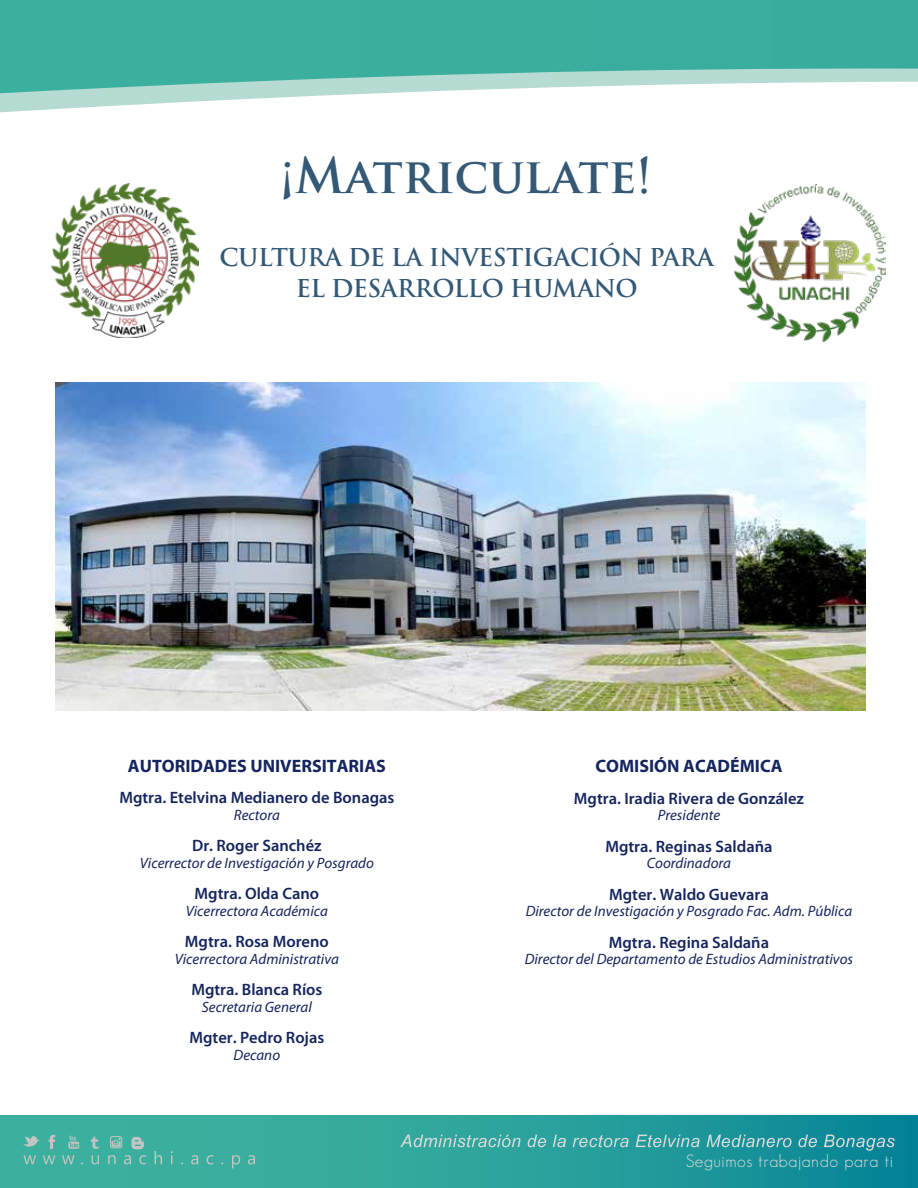
<style>
.page{position:relative;width:918px;height:1188px;background:#fff}
.page>*{position:absolute;margin:0;border:0;box-sizing:border-box;transform-origin:0 0}
.t1{font:700 48px "Trajan Pro";color:#335977}
.t2{font:700 24px/31.5px "Trajan Pro";letter-spacing:-.02em;color:#335977;text-align:center}
.t3{font:700 18px "Myriad Pro";color:#15255f}
.t4{font:17.55px "Sans Serif FLF";letter-spacing:.03em;color:#dadada}
.t5{font:600 16.5px "Myriad Pro";color:#15255f}
.t6{font:italic 15px "Myriad Pro";color:#15255f}
</style>
<div class="page">
<div style="left:0;top:1115px;width:918px;height:73px;background:linear-gradient(to right,#47b9a0,#0e8a98)"></div>
<img style="left:734px;top:185px;width:152px;height:156px">
<img style="left:51px;top:183px;width:147px;height:154px">
<svg style="left:400px;top:1135px;width:120px;height:12px"></svg>
<svg style="left:528px;top:1135px;width:18px;height:12px"></svg>
<svg style="left:553px;top:1135px;width:13px;height:12px"></svg>
<svg style="left:573px;top:1135px;width:56px;height:12px"></svg>
<svg style="left:636px;top:1135px;width:64px;height:12px"></svg>
<svg style="left:707px;top:1135px;width:85px;height:12px"></svg>
<svg style="left:798px;top:1135px;width:19px;height:12px"></svg>
<svg style="left:824px;top:1135px;width:71px;height:16px"></svg>
<svg style="left:23px;top:1155px;width:13px;height:9px"></svg>
<svg style="left:43px;top:1155px;width:12px;height:9px"></svg>
<svg style="left:62px;top:1155px;width:13px;height:9px"></svg>
<svg style="left:92px;top:1155px;width:7px;height:9px"></svg>
<svg style="left:108px;top:1155px;width:8px;height:9px"></svg>
<svg style="left:124px;top:1155px;width:7px;height:9px"></svg>
<svg style="left:139px;top:1155px;width:7px;height:9px"></svg>
<svg style="left:155px;top:1151px;width:7px;height:13px"></svg>
<svg style="left:171px;top:1151px;width:2px;height:13px"></svg>
<svg style="left:191px;top:1155px;width:7px;height:9px"></svg>
<svg style="left:207px;top:1155px;width:6px;height:9px"></svg>
<svg style="left:232px;top:1155px;width:8px;height:13px"></svg>
<svg style="left:248px;top:1155px;width:7px;height:9px"></svg>
<svg style="left:68px;top:1136px;width:11px;height:13px"></svg>
<svg style="left:131px;top:1137px;width:13px;height:12px"></svg>
<svg style="left:49px;top:1135px;width:6px;height:14px"></svg>
<svg style="left:91px;top:1137px;width:8px;height:12px"></svg>
<svg style="left:23px;top:1136px;width:17px;height:11px"></svg>
<div style="left:110px;top:1136px;width:12px;height:12px;border:1px solid #c4c4c3;border-radius:2px"></div>
<svg style="left:112px;top:1138px;width:9px;height:9px"></svg>
<img style="left:56px;top:382px;width:810px;height:328px">
<svg style="left:0;top:93px;width:383px;height:19px"></svg>
<svg style="left:0;top:0;width:918px;height:93px"></svg>
<h1 class="t1" style="left:279px;top:145px;width:374px">¡Matriculate!</h1>
<h2 class="t2" style="left:220px;top:242px;width:496px">CULTURA DE LA INVESTIGACIÓN PARA<br>EL DESARROLLO HUMANO</h2>
<p class="t3" style="left:128px;top:754px;width:259px">AUTORIDADES UNIVERSITARIAS</p>
<p class="t5" style="left:119px;top:787px;width:277px">Mgtra. Etelvina Medianero de Bonagas</p>
<p class="t6" style="left:234px;top:805px;width:48px">Rectora</p>
<p class="t5" style="left:192px;top:835px;width:131px">Dr. Roger Sanchéz</p>
<p class="t6" style="left:140px;top:853px;width:236px">Vicerrector de Investigación y Posgrado</p>
<p class="t5" style="left:195px;top:883px;width:126px">Mgtra. Olda Cano</p>
<p class="t6" style="left:186px;top:901px;width:144px">Vicerrectora Académica</p>
<p class="t5" style="left:185px;top:931px;width:145px">Mgtra. Rosa Moreno</p>
<p class="t6" style="left:175px;top:949px;width:166px">Vicerrectora Administrativa</p>
<p class="t5" style="left:191px;top:979px;width:133px">Mgtra. Blanca Ríos</p>
<p class="t6" style="left:202px;top:997px;width:111px">Secretaria General</p>
<p class="t5" style="left:189px;top:1027px;width:136px">Mgter. Pedro Rojas</p>
<p class="t6" style="left:234px;top:1045px;width:48px">Decano</p>
<p class="t3" style="left:595px;top:754px;width:189px">COMISIÓN ACADÉMICA</p>
<p class="t5" style="left:574px;top:788px;width:232px">Mgtra. Iradia Rivera de González</p>
<p class="t6" style="left:658px;top:806px;width:64px">Presidente</p>
<p class="t5" style="left:605px;top:836px;width:169px">Mgtra. Reginas Saldaña</p>
<p class="t6" style="left:647px;top:854px;width:86px">Coordinadora</p>
<p class="t5" style="left:609px;top:884px;width:161px">Mgter. Waldo Guevara</p>
<p class="t6" style="left:526px;top:902px;width:328px">Director de Investigación y Posgrado Fac. Adm. Pública</p>
<p class="t5" style="left:609px;top:932px;width:162px">Mgtra. Regina Saldaña</p>
<p class="t6" style="left:525px;top:950px;width:330px">Director del Departamento de Estudios Administrativos</p>
<p class="t4" style="left:686px;top:1151px;width:209px">Seguimos trabajando para ti</p>
</div>
